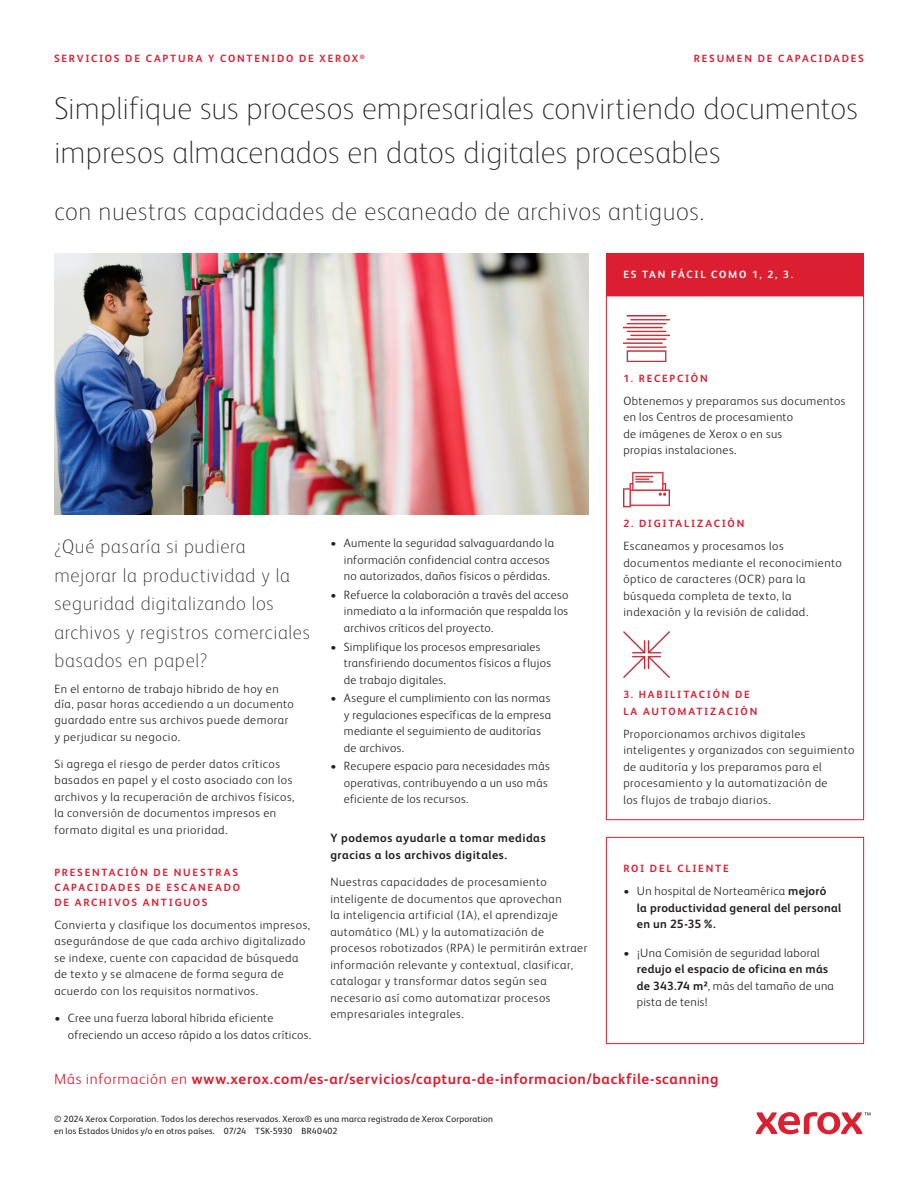
<style>
.page{position:relative;width:918px;height:1188px;background:#fff}
.page>*{position:absolute;margin:0;border:0;box-sizing:border-box;transform-origin:0 0}
.Page_Title{font:100 31.5px/43.5px "Xerox Sans";letter-spacing:.005em;color:#231f20}
.Page_Title-2{font:100 25.5px "Xerox Sans";letter-spacing:.025em;color:#231f20}
.Intro{font:100 19.5px/28.5px "Xerox Sans";letter-spacing:.035em;color:#231f20}
.Call_to_action{font:700 15px "Xerox Sans";letter-spacing:.045em;color:#db1e30}
.Body_Text{font:300 12px/16.5px "Xerox Sans";letter-spacing:.035em;color:#231f20}
.Body_Subhead_Level_2{font:700 12px/16.5px "Xerox Sans";letter-spacing:.04em;color:#231f20}
.Body_Subhead{font:700 10.5px/15px "Xerox Sans";letter-spacing:.17em;color:#db1e30}
.Body_Subhead-2{font:700 10.5px "Xerox Sans";letter-spacing:.16em;color:#fff}
.Legal{font:9px/12px "Xerox Sans";letter-spacing:.02em;color:#231f20}
.Body_Subhead-3{font:700 6.15px "Xerox Sans";color:#db1e30}
.s1{font-weight:300}
.s2{font-weight:700}
</style>
<div class="page">
<img style="left:54px;top:253px;width:534px;height:261px">
<div style="left:606px;top:296px;width:258px;height:524px;border:1px solid #db1e30"></div>
<div style="left:606px;top:837px;width:258px;height:207px;border:1px solid #db1e30"></div>
<div style="left:606px;top:253px;width:258px;height:43px;background:#db1e30"></div>
<img style="left:623px;top:315px;width:47px;height:47px">
<img style="left:623px;top:632px;width:47px;height:46px">
<img style="left:623px;top:471px;width:47px;height:37px">
<svg style="left:756px;top:1112px;width:114px;height:22px"></svg>
<p class="Body_Subhead-3" style="left:360px;top:52px;width:7px">®</p>
<p class="Page_Title" style="left:54px;top:85px;width:805px">Simplifique sus procesos empresariales convirtiendo documentos impresos almacenados en datos digitales procesables</p>
<p class="Page_Title-2" style="left:54px;top:194px;width:652px">con nuestras capacidades de escaneado de archivos antiguos.</p>
<p class="Body_Subhead" style="left:54px;top:51px;width:306px">SERVICIOS DE CAPTURA Y CONTENIDO DE XEROX</p>
<p class="Body_Subhead" style="left:694px;top:51px;width:172px">RESUMEN DE CAPACIDADES</p>
<p class="Body_Subhead-2" style="left:623px;top:267px;width:171px">ES TAN FÁCIL COMO 1, 2, 3.</p>
<p class="Intro" style="left:54px;top:531px;width:257px">¿Qué pasaría si pudiera mejorar la productividad y la seguridad digitalizando los archivos y registros comerciales basados en papel?</p>
<p class="Body_Text" style="left:54px;top:680px;width:241px;line-height:15px">En el entorno de trabajo híbrido de hoy en día, pasar horas accediendo a un documento</p>
<p class="Body_Text" style="left:54px;top:711px;width:236px">guardado entre sus archivos puede demorar y perjudicar su negocio.</p>
<p class="Body_Text" style="left:54px;top:755px;width:242px">Si agrega el riesgo de perder datos críticos basados en papel y el costo asociado con los archivos y la recuperación de archivos físicos, la conversión de documentos impresos en formato digital es una prioridad.</p>
<p class="Body_Subhead" style="left:54px;top:864px;width:187px">PRESENTACIÓN DE NUESTRAS<br>CAPACIDADES DE ESCANEADO<br>DE ARCHIVOS ANTIGUOS</p>
<p class="Body_Text" style="left:54px;top:916px;width:257px">Convierta y clasifique los documentos impresos, asegurándose de que cada archivo digitalizado se indexe, cuente con capacidad de búsqueda de texto y se almacene de forma segura de acuerdo con los requisitos normativos.</p>
<p class="Body_Text" style="left:68px;top:1009px;width:245px;text-indent:-14px">• Cree una fuerza laboral híbrida eficiente ofreciendo un acceso rápido a los datos críticos.</p>
<p class="Body_Text" style="left:344px;top:534px;width:212px;text-indent:-14px">• Aumente la seguridad salvaguardando la información confidencial contra accesos no autorizados, daños físicos o pérdidas.</p>
<p class="Body_Text" style="left:344px;top:586px;width:226px;text-align:justify;text-indent:-14px">• Refuerce la colaboración a través del acceso inmediato a la información que respalda los archivos críticos del proyecto.</p>
<p class="Body_Text" style="left:344px;top:638px;width:209px;text-indent:-14px">• Simplifique los procesos empresariales transfiriendo documentos físicos a flujos de trabajo digitales.</p>
<p class="Body_Text" style="left:344px;top:689px;width:209px;text-indent:-14px">• Asegure el cumplimiento con las normas y regulaciones específicas de la empresa mediante el seguimiento de auditorías de archivos.</p>
<p class="Body_Text" style="left:344px;top:757px;width:207px;text-indent:-14px">• Recupere espacio para necesidades más operativas, contribuyendo a un uso más eficiente de los recursos.</p>
<p class="Body_Subhead_Level_2" style="left:330px;top:829px;width:217px">Y podemos ayudarle a tomar medidas gracias a los archivos digitales.</p>
<p class="Body_Text" style="left:330px;top:873px;width:258px">Nuestras capacidades de procesamiento inteligente de documentos que aprovechan<br>la inteligencia artificial (IA), el aprendizaje automático (ML) y la automatización de procesos robotizados (RPA) le permitirán extraer información relevante y contextual, clasificar, catalogar y transformar datos según sea necesario así como automatizar procesos empresariales integrales.</p>
<p class="Body_Subhead" style="left:623px;top:370px;width:86px">1. RECEPCIÓN</p>
<p class="Body_Text" style="left:623px;top:392px;width:224px">Obtenemos y preparamos sus documentos en los Centros de procesamiento<br>de imágenes de Xerox o en sus<br>propias instalaciones.</p>
<p class="Body_Subhead" style="left:623px;top:516px;width:122px">2. DIGITALIZACIÓN</p>
<p class="Body_Text" style="left:623px;top:537px;width:220px">Escaneamos y procesamos los documentos mediante el reconocimiento óptico de caracteres (OCR) para la búsqueda completa de texto, la indexación y la revisión de calidad.</p>
<p class="Body_Subhead" style="left:623px;top:686px;width:136px;line-height:16.5px">3. HABILITACIÓN DE<br>LA AUTOMATIZACIÓN</p>
<p class="Body_Text" style="left:623px;top:725px;width:233px">Proporcionamos archivos digitales inteligentes y organizados con seguimiento de auditoría y los preparamos para el procesamiento y la automatización de<br>los flujos de trabajo diarios.</p>
<p class="Body_Subhead" style="left:623px;top:861px;width:107px">ROI DEL CLIENTE</p>
<p class="Body_Subhead_Level_2" style="left:637px;top:882px;width:206px;text-indent:-14px"><span class="s1">• Un hospital de Norteamérica</span> mejoró<br>la productividad general del personal en un 25-35 %.</p>
<p class="Body_Text" style="left:637px;top:944px;width:199px;text-indent:-14px">• ¡Una Comisión de seguridad laboral <span class="s2">redujo el espacio de oficina en más de 343.74 m²</span>, más del tamaño de una pista de tenis!</p>
<p class="Call_to_action" style="left:54px;top:1068px;width:666px"><span class="s1">Más información en</span> www.xerox.com/es-ar/servicios/captura-de-informacion/backfile-scanning</p>
<p class="Legal" style="left:54px;top:1112px;width:440px">© 2024 Xerox Corporation. Todos los derechos reservados. Xerox® es una marca registrada de Xerox Corporation en los Estados Unidos y/o en otros países. 07/24 TSK-5930 BR40402</p>
</div>
